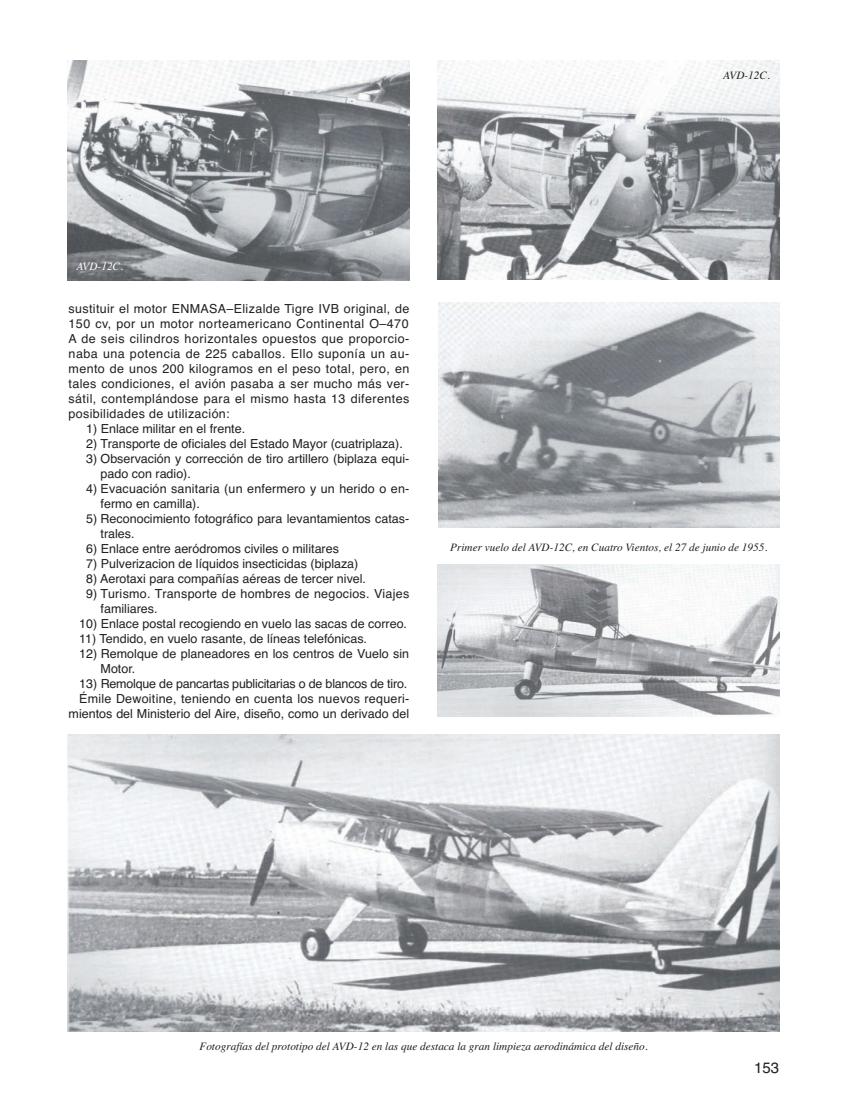
<style>
.page{position:relative;width:858px;height:1113px;background:#fff}
.page>*{position:absolute;margin:0;border:0;box-sizing:border-box;transform-origin:0 0}
.t1{font:15px "Helvetica";color:#231f20}
.t2{font:12.5px/15px "Helvetica";color:#231f20}
.t3{font:12.5px/15px "Helvetica";letter-spacing:.02em;color:#231f20}
.t4{font:italic 11.25px "Times";color:#231f20}
.t5{font:italic 11.25px "Times";color:#fff}
</style>
<div class="page">
<img style="left:438px;top:564px;width:342px;height:152px">
<img style="left:67px;top:734px;width:713px;height:297px">
<img style="left:438px;top:303px;width:342px;height:224px">
<img style="left:67px;top:61px;width:342px;height:219px">
<img style="left:438px;top:61px;width:342px;height:218px">
<p class="t4" style="left:723px;top:71px;width:48px">AVD-12C.</p>
<p class="t5" style="left:76px;top:262px;width:48px">AVD-12C.</p>
<p class="t2" style="left:69px;top:302px;width:342px;text-align:justify">sustituir el motor ENMASA–Elizalde Tigre IVB original, de 150 cv, por un motor norteamericano Continental O–470<br>A de seis cilindros horizontales opuestos que proporcio&shy;naba una potencia de 225 caballos. Ello suponía un au&shy;mento de unos 200 kilogramos en el peso total, pero, en tales condiciones, el avión pasaba a ser mucho más ver&shy;sátil, contemplándose para el mismo hasta 13 diferentes posibilidades de utilización:</p>
<p class="t2" style="left:86px;top:422px;width:160px">1) Enlace militar en el frente.</p>
<p class="t2" style="left:86px;top:437px;width:318px">2) Transporte de oficiales del Estado Mayor (cuatriplaza).</p>
<p class="t2" style="left:101px;top:452px;width:310px;text-indent:-14px">3) Observación y corrección de tiro artillero (biplaza equi&shy;pado con radio).</p>
<p class="t2" style="left:101px;top:482px;width:310px;text-indent:-14px">4) Evacuación sanitaria (un enfermero y un herido o en&shy;fermo en camilla).</p>
<p class="t2" style="left:101px;top:512px;width:310px;text-indent:-14px">5) Reconocimiento fotográfico para levantamientos catas&shy;trales.</p>
<p class="t2" style="left:86px;top:542px;width:254px">6) Enlace entre aeródromos civiles o militares</p>
<p class="t2" style="left:86px;top:557px;width:274px">7) Pulverizacion de líquidos insecticidas (biplaza)</p>
<p class="t2" style="left:86px;top:572px;width:281px">8) Aerotaxi para compañías aéreas de tercer nivel.</p>
<p class="t3" style="left:101px;top:587px;width:310px;text-indent:-14px">9) Turismo. Transporte de hombres de negocios. Viajes familiares.</p>
<p class="t2" style="left:79px;top:617px;width:329px">10) Enlace postal recogiendo en vuelo las sacas de correo.</p>
<p class="t2" style="left:79px;top:632px;width:289px">11) Tendido, en vuelo rasante, de líneas telefónicas.</p>
<p class="t2" style="left:101px;top:647px;width:310px;text-indent:-21px">12) Remolque de planeadores en los centros de Vuelo sin<br>Motor.</p>
<p class="t2" style="left:69px;top:677px;width:342px;text-align:right">13) Remolque de pancartas publicitarias o de blancos de tiro.<br>Émile Dewoitine, teniendo en cuenta los nuevos requeri&shy;mientos del Ministerio del Aire, diseño, como un derivado del</p>
<p class="t4" style="left:450px;top:543px;width:319px">Primer vuelo del AVD-12C, en Cuatro Vientos, el 27 de junio de 1955.</p>
<p class="t4" style="left:199px;top:1041px;width:450px">Fotografías del prototipo del AVD-12 en las que destaca la gran limpieza aerodinámica del diseño.</p>
<p class="t1" style="left:754px;top:1061px;width:27px">153</p>
</div>
